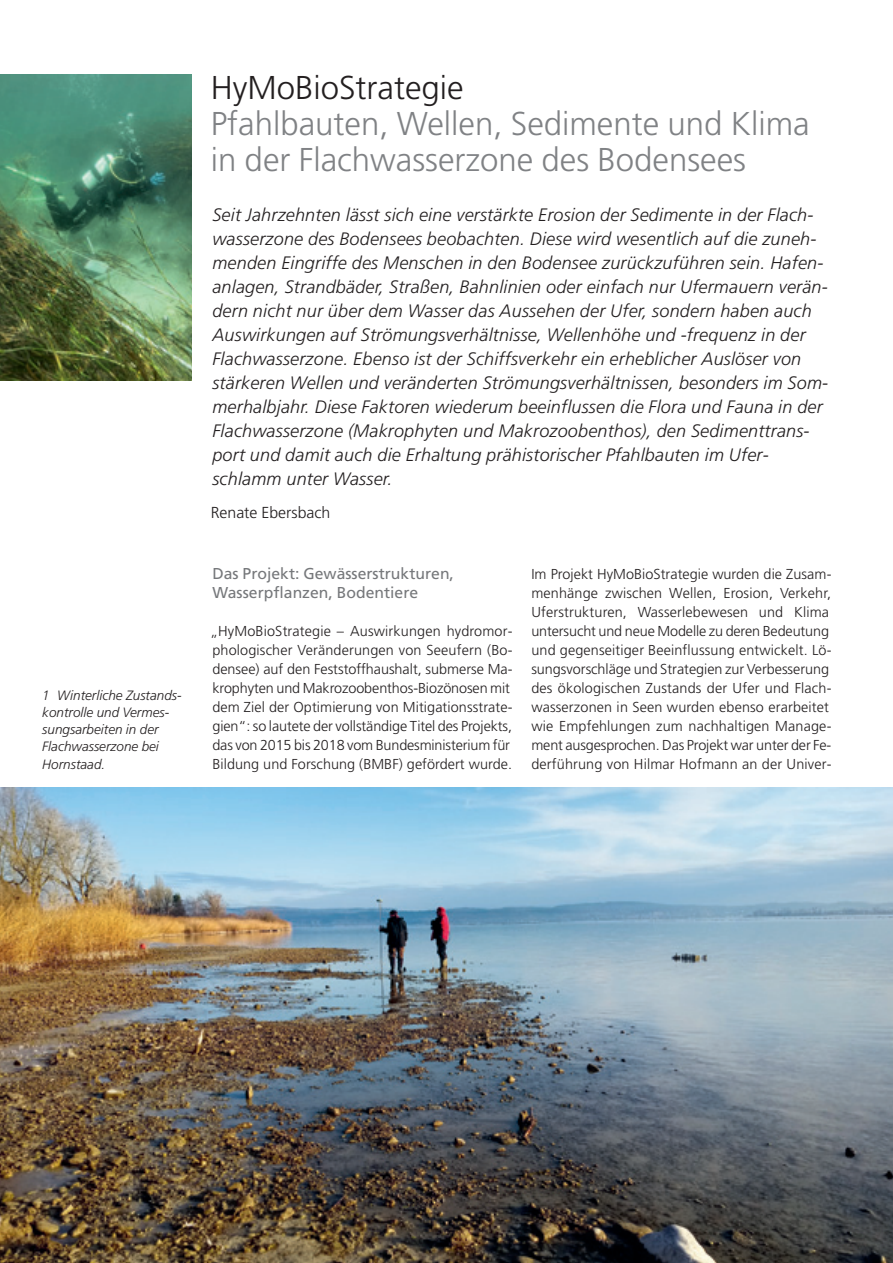
<style>
.page{position:relative;width:893px;height:1263px;background:#fff}
.page>*{position:absolute;margin:0;border:0;box-sizing:border-box;transform-origin:0 0}
.t1{font:300 33px/36px "Frutiger";color:#808285}
.t2{font:300 33px "Frutiger";color:#231f20}
.t3{font:italic 300 18px/24px "Frutiger";letter-spacing:.01em;color:#231f20}
.t4{font:300 15.9px "Frutiger";color:#231f20}
.t5{font:15.75px/19px "Frutiger";color:#76787b}
.t6{font:300 14.4px/19px "Frutiger";letter-spacing:.005em;color:#231f20}
.t7{font:italic 300 13.5px/17.2px "Frutiger";color:#231f20}
</style>
<div class="page">
<img style="left:0;top:74px;width:191px;height:307px">
<img style="left:0;top:788px;width:892px;height:475px">
<p class="t7" style="left:42px;top:687px;width:141px">1 Winterliche Zustands&shy;kontrolle und Vermes&shy;sungsarbeiten in der<br>Flachwasserzone bei<br>Hornstaad.</p>
<h1 class="t2" style="left:211px;top:74px;width:254px">HyMoBioStrategie</h1>
<h1 class="t1" style="left:211px;top:108px;width:600px">Pfahlbauten, Wellen, Sedimente und Klima in der Flachwasserzone des Bodensees</h1>
<p class="t3" style="left:212px;top:204px;width:617px">Seit Jahrzehnten lässt sich eine verstärkte Erosion der Sedimente in der Flach&shy;wasserzone des Bodensees beobachten. Diese wird wesentlich auf die zuneh&shy;menden Eingriffe des Menschen in den Bodensee zurückzuführen sein. Hafen&shy;anlagen, Strandbäder, Straßen, Bahnlinien oder einfach nur Ufermauern verän&shy;dern nicht nur über dem Wasser das Aussehen der Ufer, sondern haben auch Auswirkungen auf Strömungsverhältnisse, Wellenhöhe und -frequenz in der Flachwasserzone. Ebenso ist der Schiffsverkehr ein erheblicher Auslöser von stärkeren Wellen und veränderten Strömungsverhältnissen, besonders im Som&shy;merhalbjahr. Diese Faktoren wiederum beeinflussen die Flora und Fauna in der Flachwasserzone (Makrophyten und Makrozoobenthos), den Sedimenttrans - port und damit auch die Erhaltung prähistorischer Pfahlbauten im Ufer&shy;schlamm unter Wasser.</p>
<p class="t4" style="left:211px;top:506px;width:121px">Renate Ebersbach</p>
<p class="t5" style="left:212px;top:565px;width:243px">Das Projekt: Gewässerstrukturen,<br>Wasserpflanzen, Bodentiere</p>
<p class="t6" style="left:210px;top:622px;width:304px">„HyMoBioStrategie – Auswirkungen hydromor&shy;phologischer Veränderungen von Seeufern (Bo&shy;densee) auf den Feststoffhaushalt, submerse Ma&shy;krophyten und Makrozoobenthos-Biozönosen mit dem Ziel der Optimierung von Mitigationsstrate&shy;gien“: so lautete der vollständige Titel des Projekts, das von 2015 bis 2018 vom Bundesministerium für Bildung und Forschung (BMBF) gefördert wurde.</p>
<p class="t6" style="left:531px;top:565px;width:302px">Im Projekt HyMoBioStrategie wurden die Zusam - menhänge zwischen Wellen, Erosion, Verkehr, Uferstrukturen, Wasserlebewesen und Klima untersucht und neue Modelle zu deren Bedeutung und gegenseitiger Beeinflussung entwickelt. Lö&shy;sungsvorschläge und Strategien zur Verbesserung des ökologischen Zustands der Ufer und Flach&shy;wasserzonen in Seen wurden ebenso erarbeitet wie Empfehlungen zum nachhaltigen Manage&shy;ment ausgesprochen. Das Projekt war unter der Fe&shy;derführung von Hilmar Hofmann an der Univer-</p>
</div>
